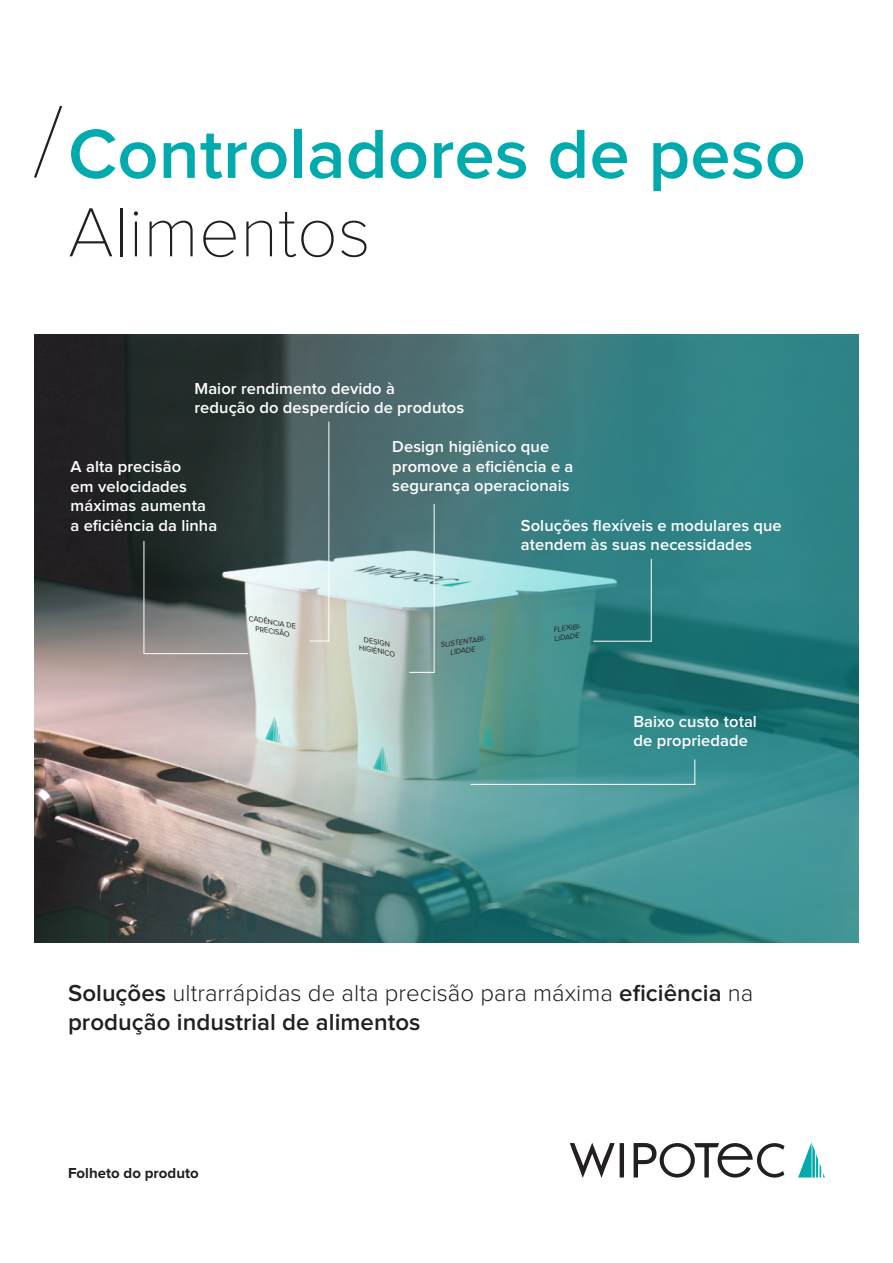
<style>
.page{position:relative;width:893px;height:1263px;background:#fff}
.page>*{position:absolute;margin:0;border:0;box-sizing:border-box;transform-origin:0 0}
.t1{font:600 72px "Proxima Nova";color:#00aaad}
.t2{font:100 72px "Proxima Nova T";color:#231f20}
.t3{font:600 24px/28.8px "Proxima Nova";color:#231f20}
.t4{font:600 16.5px/19.5px "Proxima Nova";letter-spacing:.005em;color:#fff}
.t5{font:700 15px "Proxima Nova";color:#231f20}
.t6{font:italic 7.5px/9px "Proxima Nova";color:#231f20}
.s1{font-weight:300}
</style>
<div class="page">
<svg style="left:570px;top:1143px;width:214px;height:35px"></svg>
<svg style="left:798px;top:1142px;width:27px;height:35px"></svg>
<img style="left:34px;top:335px;width:825px;height:607px">
<svg style="left:34px;top:105px;width:28px;height:73px"></svg>
<hr style="left:144px;top:541px;width:1px;height:113px;background:#fff">
<hr style="left:144px;top:653px;width:104px;height:1px;background:#fff">
<hr style="left:593px;top:641px;width:59px;height:1px;background:#fff">
<hr style="left:651px;top:559px;width:1px;height:83px;background:#fff">
<hr style="left:434px;top:504px;width:1px;height:169px;background:#fff">
<svg style="left:409px;top:672px;width:26px;height:1px"></svg>
<svg style="left:309px;top:421px;width:21px;height:221px;background:#879695"></svg>
<hr style="left:471px;top:784px;width:224px;height:1px;background:#fff">
<svg style="left:694px;top:759px;width:1px;height:25px"></svg>
<h1 class="t1" style="left:68px;top:121px;width:739px">Controladores de peso</h1>
<h1 class="t2" style="left:68px;top:179px;width:304px">Alimentos</h1>
<p class="t4" style="left:194px;top:379px;width:271px">Maior rendimento devido à<br>redução do desperdício de produtos</p>
<p class="t4" style="left:392px;top:438px;width:183px">Design higiênico que promove a eficiência e a segurança operacionais</p>
<p class="t4" style="left:521px;top:516px;width:262px">Soluções flexíveis e modulares que atendem às suas necessidades</p>
<p class="t4" style="left:71px;top:457px;width:148px">A alta precisão<br>em velocidades máximas aumenta a eficiência da linha</p>
<p class="t6" style="left:250px;top:614px;width:49px;text-align:center;rotate:10deg">CADÊNCIA DE<br>PRECISÃO</p>
<p class="t6" style="left:362px;top:635px;width:38px;text-align:center;rotate:10deg">DESIGN<br>HIGIÊNICO</p>
<p class="t6" style="left:448px;top:639px;width:40px;text-indent:-9px;rotate:-8deg">SUSTENTABI-<br>LIDADE</p>
<p class="t6" style="left:552px;top:626px;width:31px;rotate:-8deg">FLEXIBI-<br>LIDADE</p>
<p class="t4" style="left:633px;top:712px;width:125px">Baixo custo total de propriedade</p>
<h2 class="t3" style="left:68px;top:980px;width:687px">Soluções <span class="s1">ultrarrápidas de alta precisão para máxima</span> eficiência <span class="s1">na </span>produção industrial de alimentos</h2>
<p class="t5" style="left:68px;top:1166px;width:132px">Folheto do produto</p>
</div>
